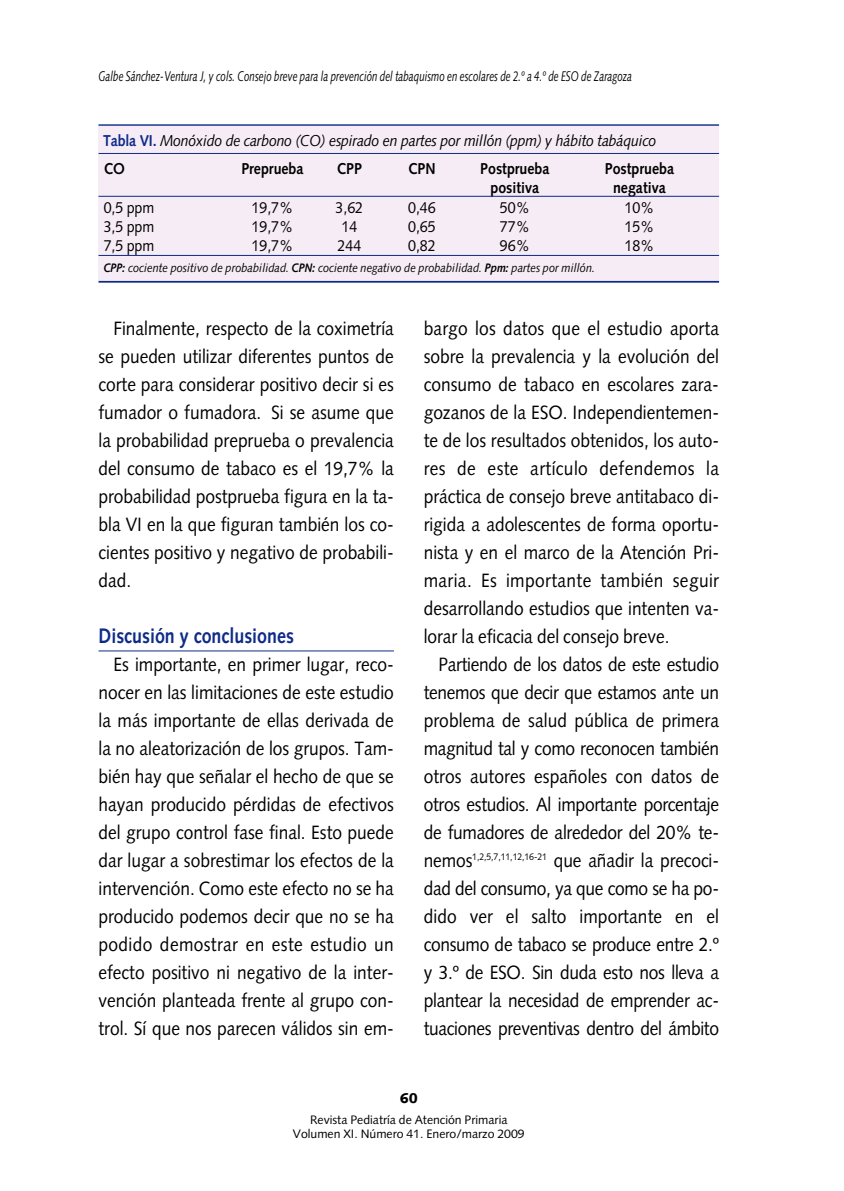
<style>
.page{position:relative;width:844px;height:1191px;background:#fff}
.page>*{position:absolute;margin:0;border:0;box-sizing:border-box;transform-origin:0 0}
.t1{font:700 21px "Syntax";color:#0e2b88;scale:.85 1}
.t2{font:19.25px/28px "Syntax";color:#000;text-align:justify;scale:.9 1}
.t3{font:italic 15.75px "Syntax";letter-spacing:-.015em;color:#000;scale:.9 1}
.t4{font:15.75px "Syntax";color:#000;scale:.9 1}
.t5{font:700 15.75px "Syntax";color:#000;scale:.9 1}
.t6{font:italic 14px "Syntax";color:#000;scale:.7 1}
.t7{font:900 14px "Syntax";color:#000}
.t8{font:italic 12.25px "Syntax";color:#000;scale:.9 1}
.t9{font:12.25px/14px "Syntax";color:#000;text-align:center}
.s1{font-weight:700;font-style:normal;color:#0e2b88}
.s2{font-weight:700}
</style>
<div class="page">
<hr style="left:98px;top:650px;width:296px;height:1px;background:#0e2b88">
<div style="left:98px;top:125px;width:621px;height:156px;background:#f6ecf5"></div>
<hr style="left:98px;top:124px;width:621px;height:2px;background:#0e2b88">
<hr style="left:98px;top:153px;width:621px;height:1px;background:#0e2b88">
<hr style="left:98px;top:281px;width:621px;height:2px;background:#0e2b88">
<hr style="left:98px;top:196px;width:621px;height:1px;background:#0e2b88">
<hr style="left:98px;top:255px;width:621px;height:1px;background:#0e2b88">
<p class="t6" style="left:98px;top:70px;width:763px">Galbe Sánchez-Ventura J, y cols. Consejo breve para la prevención del tabaquismo en escolares de 2.º a 4.º de ESO de Zaragoza</p>
<p class="t3" style="left:103px;top:134px;width:615px"><span class="s1">Tabla VI.</span> Monóxido de carbono (CO) espirado en partes por millón (ppm) y hábito tabáquico</p>
<p class="t5" style="left:104px;top:162px;width:25px">CO</p>
<p class="t5" style="left:241px;top:162px;width:71px">Preprueba</p>
<p class="t5" style="left:337px;top:162px;width:30px">CPP</p>
<p class="t5" style="left:408px;top:162px;width:32px">CPN</p>
<p class="t5" style="left:480px;top:162px;width:78px">Postprueba</p>
<p class="t5" style="left:604px;top:162px;width:78px">Postprueba</p>
<p class="t5" style="left:490px;top:182px;width:56px">positiva</p>
<p class="t5" style="left:613px;top:182px;width:60px">negativa</p>
<p class="t4" style="left:104px;top:201px;width:58px">0,5 ppm</p>
<p class="t4" style="left:251px;top:201px;width:48px">19,7%</p>
<p class="t4" style="left:335px;top:201px;width:32px">3,62</p>
<p class="t4" style="left:408px;top:201px;width:32px">0,46</p>
<p class="t4" style="left:500px;top:201px;width:35px">50%</p>
<p class="t4" style="left:624px;top:201px;width:35px">10%</p>
<p class="t4" style="left:104px;top:220px;width:58px">3,5 ppm</p>
<p class="t4" style="left:251px;top:220px;width:48px">19,7%</p>
<p class="t4" style="left:341px;top:220px;width:19px">14</p>
<p class="t4" style="left:408px;top:220px;width:32px">0,65</p>
<p class="t4" style="left:500px;top:220px;width:35px">77%</p>
<p class="t4" style="left:624px;top:220px;width:35px">15%</p>
<p class="t4" style="left:104px;top:239px;width:58px">7,5 ppm</p>
<p class="t4" style="left:251px;top:239px;width:48px">19,7%</p>
<p class="t4" style="left:337px;top:239px;width:28px">244</p>
<p class="t4" style="left:408px;top:239px;width:32px">0,82</p>
<p class="t4" style="left:500px;top:239px;width:35px">96%</p>
<p class="t4" style="left:624px;top:239px;width:35px">18%</p>
<p class="t8" style="left:104px;top:263px;width:547px"><span class="s2">CPP:</span> cociente positivo de probabilidad. <span class="s2">CPN:</span> cociente negativo de probabilidad. <span class="s2">Ppm:</span> partes por millón.</p>
<p class="t2" style="left:98px;top:316px;width:329px;text-indent:15px">Finalmente, respecto de la coximetría se pueden utilizar diferentes puntos de corte para considerar positivo decir si es fumador o fumadora. Si se asume que la probabilidad preprueba o prevalencia del consumo de tabaco es el 19,7% la probabilidad postprueba figura en la ta&shy;bla VI en la que figuran también los co&shy;cientes positivo y negativo de probabili&shy;dad.</p>
<p class="t1" style="left:98px;top:627px;width:231px">Discusión y conclusiones</p>
<p class="t2" style="left:98px;top:652px;width:329px;text-indent:15px">Es importante, en primer lugar, reco&shy;nocer en las limitaciones de este estudio la más importante de ellas derivada de la no aleatorización de los grupos. Tam&shy;bién hay que señalar el hecho de que se hayan producido pérdidas de efectivos del grupo control fase final. Esto puede dar lugar a sobrestimar los efectos de la intervención. Como este efecto no se ha producido podemos decir que no se ha podido demostrar en este estudio un efecto positivo ni negativo de la inter&shy;vención planteada frente al grupo con&shy;trol. Sí que nos parecen válidos sin em-</p>
<p class="t2" style="left:423px;top:316px;width:329px">bargo los datos que el estudio aporta sobre la prevalencia y la evolución del consumo de tabaco en escolares zara&shy;gozanos de la ESO. Independientemen&shy;te de los resultados obtenidos, los auto&shy;res de este artículo defendemos la práctica de consejo breve antitabaco di&shy;rigida a adolescentes de forma oportu&shy;nista y en el marco de la Atención Pri&shy;maria. Es importante también seguir desarrollando estudios que intenten va&shy;lorar la eficacia del consejo breve.</p>
<p class="t2" style="left:423px;top:652px;width:329px;text-indent:15px">Partiendo de los datos de este estudio tenemos que decir que estamos ante un problema de salud pública de primera magnitud tal y como reconocen también otros autores españoles con datos de otros estudios. Al importante porcentaje de fumadores de alrededor del 20% te&shy;nemos<sup>1,2,5,7,11,12,16-21</sup> que añadir la precoci&shy;dad del consumo, ya que como se ha po&shy;dido ver el salto importante en el consumo de tabaco se produce entre 2.º y 3.º de ESO. Sin duda esto nos lleva a plantear la necesidad de emprender ac&shy;tuaciones preventivas dentro del ámbito</p>
<p class="t7" style="left:399px;top:1092px;width:20px">60</p>
<p class="t9" style="left:293px;top:1113px;width:233px">Revista Pediatría de Atención Primaria<br>Volumen XI. Número 41. Enero/marzo 2009</p>
</div>
